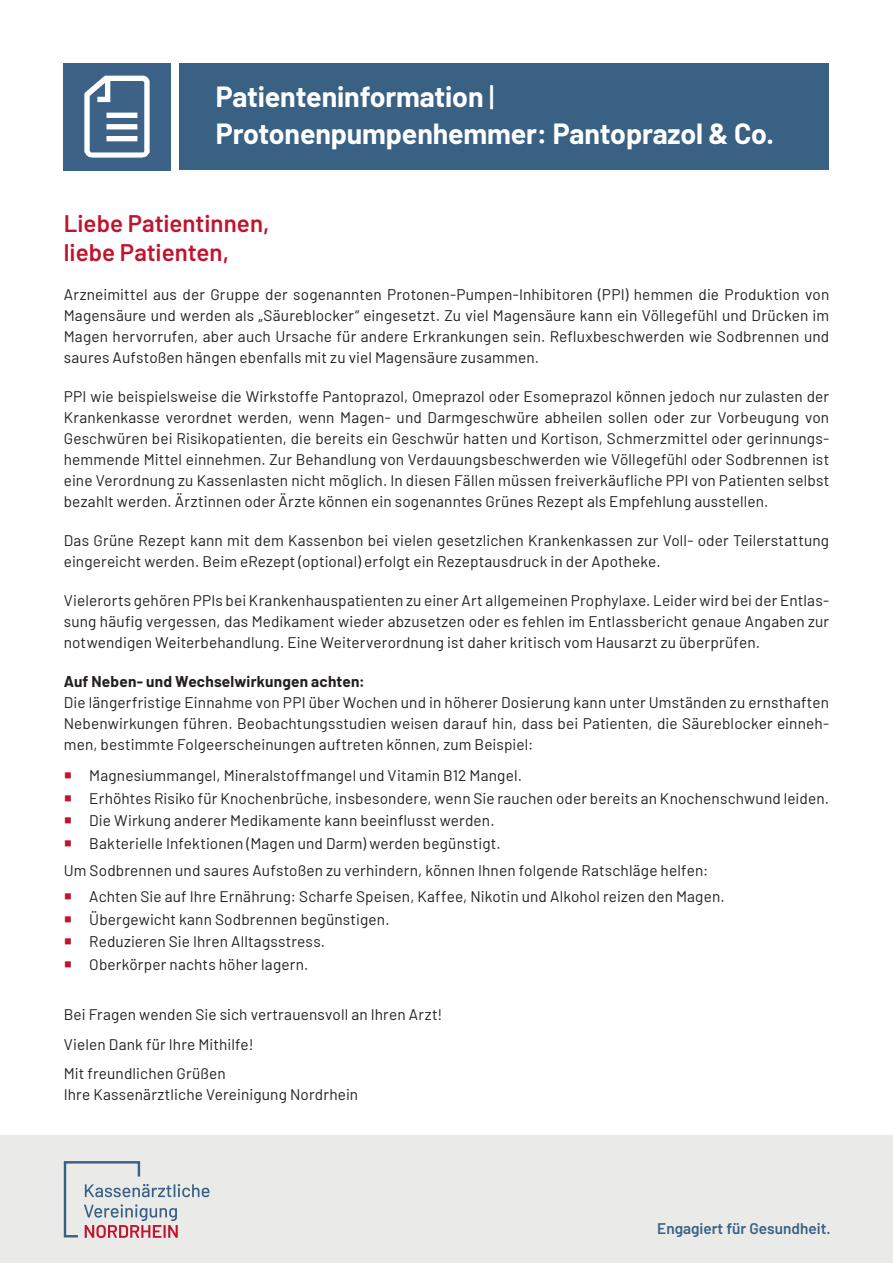
<style>
.page{position:relative;width:893px;height:1263px;background:#fff}
.page>*{position:absolute;margin:0;border:0;box-sizing:border-box;transform-origin:0 0}
.t1{font:700 28.5px/37px "Barlow";letter-spacing:-.005em;color:#fff}
._1_0_-_Fließtext_-_11_15{font:600 24px "Barlow";color:#c0142e}
._1_0_-_Fließtext_-_11_15-2{font:15.3px/21px "Barlow";letter-spacing:.01em;color:#231f20;text-align:justify}
._2_0_-_Aufzählung___1__Ordnung__rot{font:15.3px "Barlow";letter-spacing:.01em;color:#231f20}
._1_0_-_Fließtext_-_11_15-3{font:700 15.3px "Barlow";letter-spacing:.015em;color:#231f20}
.t2{font:600 15.3px "Barlow";color:#396184}
.s1{font-weight:500}
.s2{color:#c0142e}
</style>
<div class="page">
<div style="left:180px;top:64px;width:649px;height:106px;background:#396184"></div>
<img style="left:64px;top:64px;width:106px;height:106px">
<div style="left:0;top:1135px;width:893px;height:128px;background:#eaeae9"></div>
<svg style="left:64px;top:1161px;width:145px;height:77px"></svg>
<h1 class="t1" style="left:216px;top:76px;width:560px">Patienteninformation <span class="s1">|<br></span>Protonenpumpenhemmer: Pantoprazol &amp; Co.</h1>
<p class="_1_0_-_Fließtext_-_11_15" style="left:64px;top:206px;width:207px">Liebe Patientinnen,</p>
<p class="_1_0_-_Fließtext_-_11_15" style="left:64px;top:235px;width:167px">liebe Patienten,</p>
<p class="_1_0_-_Fließtext_-_11_15-2" style="left:64px;top:283px;width:767px">Arzneimittel aus der Gruppe der sogenannten Protonen-Pumpen-Inhibitoren (PPI) hemmen die Produktion von Magensäure und werden als „Säureblocker“ eingesetzt. Zu viel Magensäure kann ein Völlegefühl und Drücken im Magen hervorrufen, aber auch Ursache für andere Erkrankungen sein. Refluxbeschwerden wie Sodbrennen und saures Aufstoßen hängen ebenfalls mit zu viel Magensäure zusammen.</p>
<p class="_1_0_-_Fließtext_-_11_15-2" style="left:64px;top:385px;width:767px">PPI wie beispielsweise die Wirkstoffe Pantoprazol, Omeprazol oder Esomeprazol können jedoch nur zulasten der Krankenkasse verordnet werden, wenn Magen- und Darmgeschwüre abheilen sollen oder zur Vorbeugung von Geschwüren bei Risikopatienten, die bereits ein Geschwür hatten und Kortison, Schmerzmittel oder gerinnungs&shy;hemmende Mittel einnehmen. Zur Behandlung von Verdauungsbeschwerden wie Völlegefühl oder Sodbrennen ist eine Verordnung zu Kassenlasten nicht möglich. In diesen Fällen müssen freiverkäufliche PPI von Patienten selbst bezahlt werden. Ärztinnen oder Ärzte können ein sogenanntes Grünes Rezept als Empfehlung ausstellen.</p>
<p class="_1_0_-_Fließtext_-_11_15-2" style="left:64px;top:529px;width:767px">Das Grüne Rezept kann mit dem Kassenbon bei vielen gesetzlichen Krankenkassen zur Voll- oder Teilerstattung eingereicht werden. Beim eRezept (optional) erfolgt ein Rezeptausdruck in der Apotheke.</p>
<p class="_1_0_-_Fließtext_-_11_15-2" style="left:64px;top:589px;width:767px">Vielerorts gehören PPIs bei Krankenhauspatienten zu einer Art allgemeinen Prophylaxe. Leider wird bei der Entlas&shy;sung häufig vergessen, das Medikament wieder abzusetzen oder es fehlen im Entlassbericht genaue Angaben zur notwendigen Weiterbehandlung. Eine Weiterverordnung ist daher kritisch vom Hausarzt zu überprüfen.</p>
<p class="_1_0_-_Fließtext_-_11_15-3" style="left:64px;top:670px;width:303px">Auf Neben- und Wechselwirkungen achten:</p>
<p class="_1_0_-_Fließtext_-_11_15-2" style="left:64px;top:691px;width:767px">Die längerfristige Einnahme von PPI über Wochen und in höherer Dosierung kann unter Umständen zu ernsthaften Nebenwirkungen führen. Beobachtungsstudien weisen darauf hin, dass bei Patienten, die Säureblocker einneh&shy;men, bestimmte Folgeerscheinungen auftreten können, zum Beispiel:</p>
<p class="_1_0_-_Fließtext_-_11_15-2" style="left:64px;top:764px;width:460px"><span class="s2">○</span> Magnesiummangel, Mineralstoffmangel und Vitamin B12 Mangel.</p>
<p class="_1_0_-_Fließtext_-_11_15-2" style="left:64px;top:786px;width:767px"><span class="s2">○</span> Erhöhtes Risiko für Knochenbrüche, insbesondere, wenn Sie rauchen oder bereits an Knochenschwund leiden.</p>
<p class="_1_0_-_Fließtext_-_11_15-2" style="left:64px;top:809px;width:432px"><span class="s2">○</span> Die Wirkung anderer Medikamente kann beeinflusst werden.</p>
<p class="_1_0_-_Fließtext_-_11_15-2" style="left:64px;top:831px;width:439px"><span class="s2">○</span> Bakterielle Infektionen (Magen und Darm) werden begünstigt.</p>
<p class="_2_0_-_Aufzählung___1__Ordnung__rot" style="left:64px;top:859px;width:646px">Um Sodbrennen und saures Aufstoßen zu verhindern, können Ihnen folgende Ratschläge helfen:</p>
<p class="_1_0_-_Fließtext_-_11_15-2" style="left:64px;top:885px;width:662px"><span class="s2">○</span> Achten Sie auf Ihre Ernährung: Scharfe Speisen, Kaffee, Nikotin und Alkohol reizen den Magen.</p>
<p class="_1_0_-_Fließtext_-_11_15-2" style="left:64px;top:907px;width:327px"><span class="s2">○</span> Übergewicht kann Sodbrennen begünstigen.</p>
<p class="_1_0_-_Fließtext_-_11_15-2" style="left:64px;top:930px;width:263px"><span class="s2">○</span> Reduzieren Sie Ihren Alltagsstress.</p>
<p class="_1_0_-_Fließtext_-_11_15-2" style="left:64px;top:952px;width:246px"><span class="s2">○</span> Oberkörper nachts höher lagern.</p>
<p class="_1_0_-_Fließtext_-_11_15-2" style="left:64px;top:1003px;width:380px">Bei Fragen wenden Sie sich vertrauensvoll an Ihren Arzt!</p>
<p class="_1_0_-_Fließtext_-_11_15-2" style="left:64px;top:1032px;width:191px">Vielen Dank für Ihre Mithilfe!</p>
<p class="_1_0_-_Fließtext_-_11_15-2" style="left:64px;top:1062px;width:164px">Mit freundlichen Grüßen</p>
<p class="_1_0_-_Fließtext_-_11_15-2" style="left:64px;top:1083px;width:296px">Ihre Kassenärztliche Vereinigung Nordrhein</p>
<p class="t2" style="left:657px;top:1217px;width:175px">Engagiert für Gesundheit.</p>
</div>
